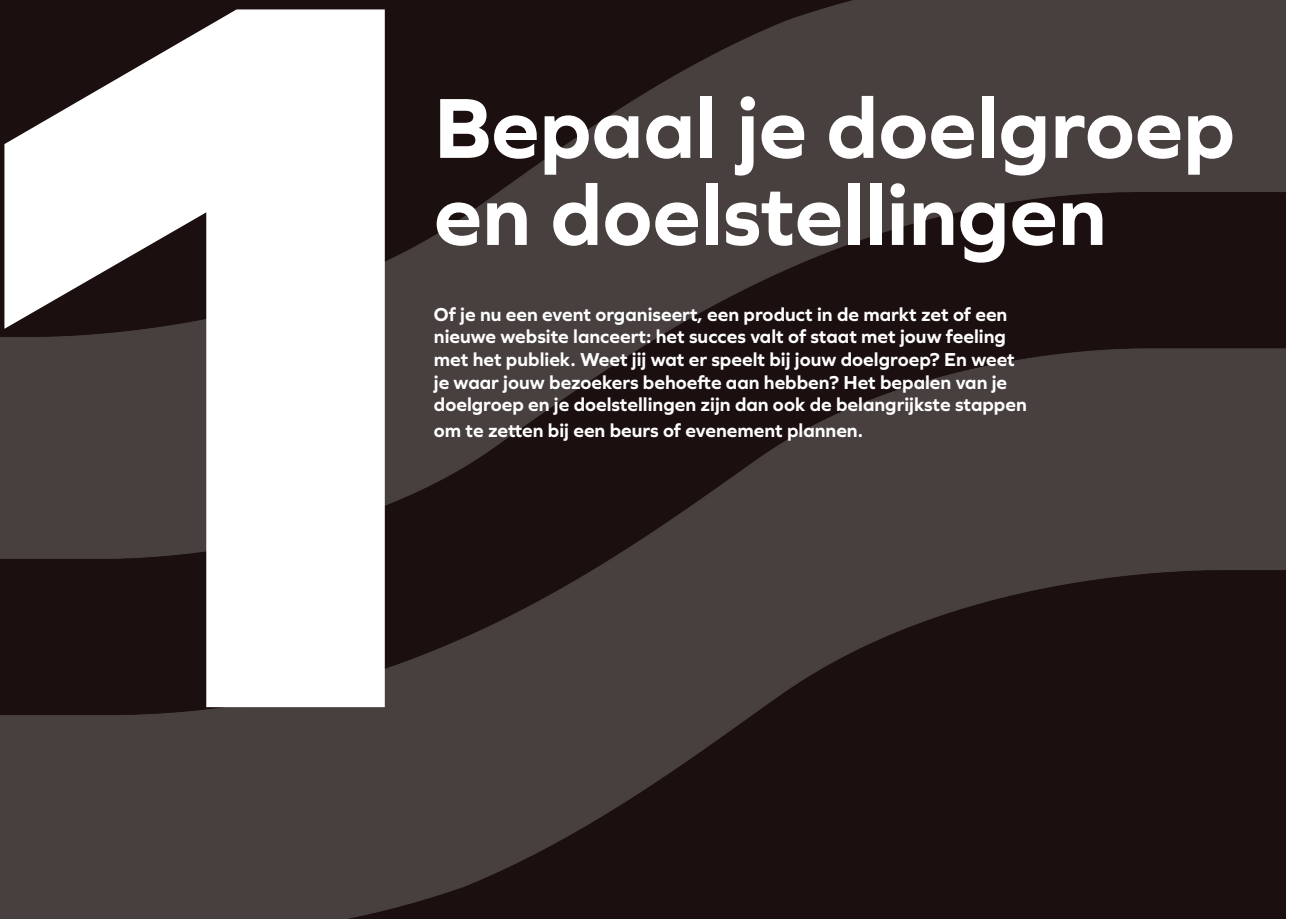
<style>
.page{position:relative;width:1289px;height:919px;background:#fff}
.page>*{position:absolute;margin:0;border:0;box-sizing:border-box;transform-origin:0 0}
.t1{font:800 1050px "Graphie";color:#fff}
.t2{font:700 88.5px/87px "Graphie";color:#fff}
.Broodtekst-WIT{font:700 19.5px/22.5px "Graphie";color:#fff}
</style>
<div class="page">
<img style="left:0;top:0;width:1286px;height:918px">
<p class="t1" style="left:-150px;top:-266px;width:684px">1</p>
<p class="t2" style="left:434px;top:83px;width:802px">Bepaal je doelgroep en doelstellingen</p>
<p class="Broodtekst-WIT" style="left:434px;top:303px;width:594px">Of je nu een event organiseert, een product in de markt zet of een nieuwe website lanceert: het succes valt of staat met jouw feeling met het publiek. Weet jij wat er speelt bij jouw doelgroep? En weet je waar jouw bezoekers behoefte aan hebben? Het bepalen van je doelgroep en je doelstellingen zijn dan ook de belangrijkste stappen</p>
<p class="Broodtekst-WIT" style="left:434px;top:418px;width:431px">om te zetten bij een beurs of evenement plannen.</p>
</div>
